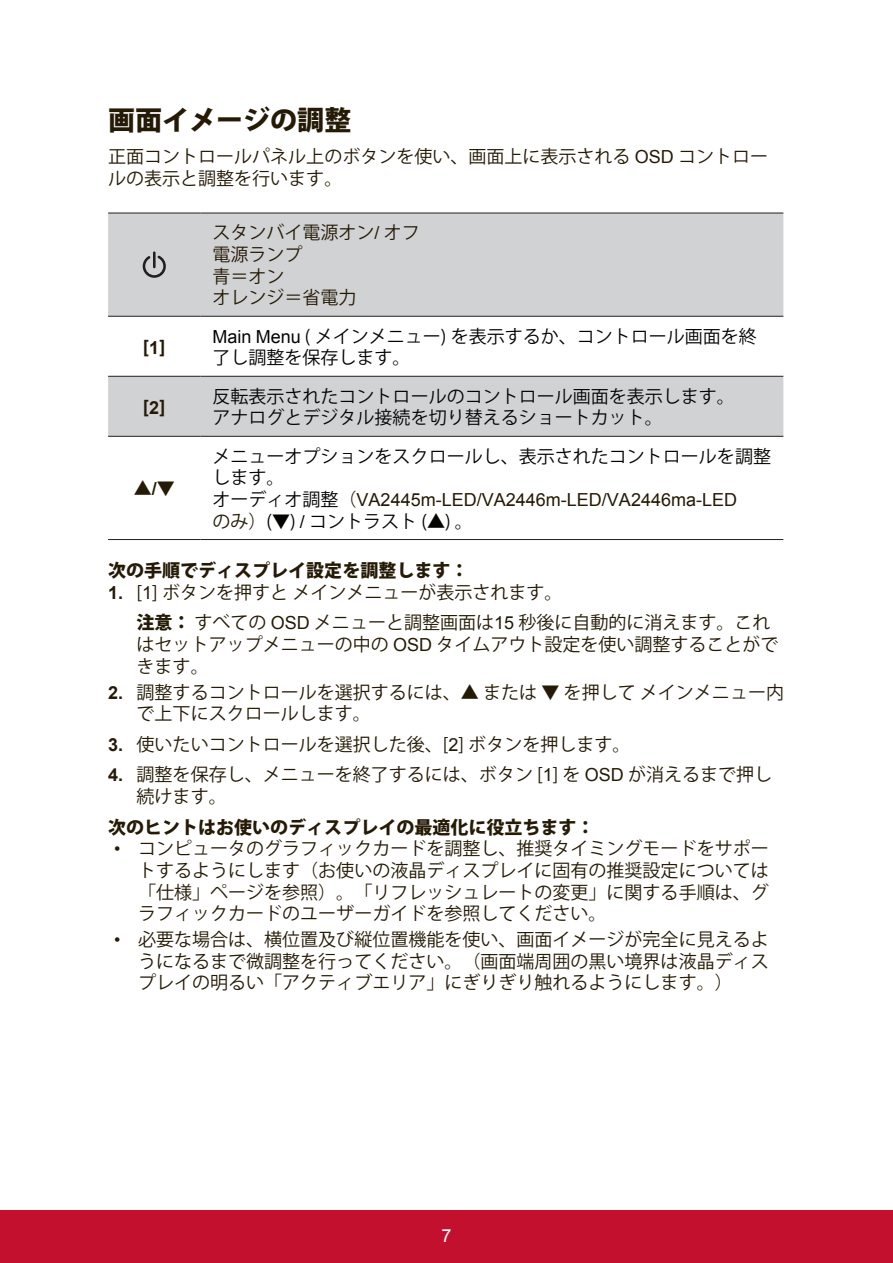
<style>
.page{position:relative;width:893px;height:1263px;background:#fff}
.page>*{position:absolute;margin:0;border:0;box-sizing:border-box;transform-origin:0 0}
.t1{font:800 27px "Koz Go Pro";color:#251a05}
.t2{font:18px/21.6px "Koz Go Pro";color:#251a05}
.t3{font:18px/21.6px "Koz Go Pro";color:#040503}
.t4{font:800 18px "Koz Go Pro";color:#251a05}
.t5{font:18px "Arial";color:#251a05}
.t6{font:18px "Arial";color:#fff}
.s1{font-family:"Arial"}
.s2{font-family:"Arial";font-weight:700}
.s3{font-family:"Koz Go Pro";color:#040503}
.s4{font-family:"Koz Go Pro"}
.s5{color:#251a05}
.s6{font-weight:800}
</style>
<div class="page">
<div style="left:0;top:1210px;width:892px;height:53px;background:#c3102f"></div>
<svg style="left:108px;top:214px;width:675px;height:222px;fill:#d1d2d4"></svg>
<hr style="left:108px;top:213px;width:92px;height:1px;background:#231f20">
<hr style="left:200px;top:213px;width:583px;height:1px;background:#231f20">
<hr style="left:108px;top:316px;width:92px;height:1px;background:#231f20">
<hr style="left:200px;top:316px;width:583px;height:1px;background:#231f20">
<hr style="left:108px;top:376px;width:92px;height:1px;background:#231f20">
<hr style="left:200px;top:376px;width:583px;height:1px;background:#231f20">
<hr style="left:108px;top:436px;width:92px;height:1px;background:#231f20">
<hr style="left:200px;top:436px;width:583px;height:1px;background:#231f20">
<hr style="left:108px;top:539px;width:92px;height:1px;background:#231f20">
<hr style="left:200px;top:539px;width:583px;height:1px;background:#231f20">
<svg style="left:143px;top:251px;width:23px;height:27px"></svg>
<h1 class="t1" style="left:108px;top:102px;width:244px">画面イメージの調整</h1>
<p class="t2" style="left:108px;top:146px;width:661px">正面コントロールパネル上のボタンを使い、画面上に表示される <span class="s1">OSD</span> コントロールの表示と調整を行います。</p>
<p class="t2" style="left:212px;top:222px;width:209px">スタンバイ電源オン<span class="s1">/</span> オフ電源ランプ<br>青＝オン<br>オレンジ＝省電力</p>
<p class="t4" style="left:143px;top:335px;width:24px">[<span class="s2">1</span>]</p>
<p class="t3" style="left:212px;top:326px;width:545px"><span class="s1">Main Menu</span> ( メインメニュー) を表示するか、コントロール画面を終了し調整を保存します。</p>
<p class="t4" style="left:143px;top:395px;width:24px">[<span class="s2">2</span>]</p>
<p class="t3" style="left:212px;top:386px;width:523px">反転表示されたコントロールのコントロール画面を表示します。アナログとデジタル接続を切り替えるショートカット。</p>
<p class="t3" style="left:212px;top:446px;width:559px">メニューオプションをスクロールし、表示されたコントロールを調整します。</p>
<p class="t5" style="left:212px;top:488px;width:526px"><span class="s3">オーディオ調整</span><span class="s4">（</span>VA2445m-LED/VA2446m-LED/VA2446ma-LED</p>
<p class="t3" style="left:212px;top:510px;width:262px"><span class="s5">のみ）</span>(▼) <span class="s1">/</span> コントラスト (▲) 。</p>
<p class="t4" style="left:108px;top:559px;width:361px">次の手順でディスプレイ設定を調整します：</p>
<p class="t2" style="left:136px;top:577px;width:635px;line-height:30.6px;text-indent:-28px"><span class="s2">1.</span> [<span class="s1">1</span>] ボタンを押すと メインメニューが表示されます。<br><span class="s6">注意：</span> すべての <span class="s1">OSD</span> メニューと調整画面は<span class="s1">15</span> 秒後に自動的に消えます。これ</p>
<p class="t2" style="left:136px;top:634px;width:643px">はセットアップメニューの中の <span class="s1">OSD</span> タイムアウト設定を使い調整することができます。</p>
<p class="t2" style="left:136px;top:681px;width:648px;text-indent:-28px"><span class="s2">2.</span> 調整するコントロールを選択するには、▲ または ▼ を押して メインメニュー内で上下にスクロールします。</p>
<p class="t2" style="left:108px;top:734px;width:523px"><span class="s2">3.</span> 使いたいコントロールを選択した後、[<span class="s1">2</span>] ボタンを押します。</p>
<p class="t2" style="left:136px;top:764px;width:636px;text-indent:-28px"><span class="s2">4.</span> 調整を保存し、メニューを終了するには、ボタン [<span class="s1">1</span>] を <span class="s1">OSD</span> が消えるまで押し続けます。</p>
<p class="t4" style="left:108px;top:815px;width:487px">次のヒントはお使いのディスプレイの最適化に役立ちます：</p>
<p class="t2" style="left:138px;top:838px;width:631px;text-align:justify;text-indent:-24px"><span class="s1">•</span> コンピュータのグラフィックカードを調整し、推奨タイミングモードをサポートするようにします（お使いの液晶ディスプレイに固有の推奨設定については「仕様」ページを参照）。「リフレッシュレートの変更」に関する手順は、グラフィックカードのユーザーガイドを参照してください。</p>
<p class="t2" style="left:138px;top:929px;width:631px;text-align:justify;text-indent:-24px"><span class="s1">•</span> 必要な場合は、横位置及び縦位置機能を使い、画面イメージが完全に見えるようになるまで微調整を行ってください。（画面端周囲の黒い境界は液晶ディスプレイの明るい「アクティブエリア」にぎりぎり触れるようにします。）</p>
<p class="t4" style="left:134px;top:477px;width:43px">▲<span class="s2">/</span>▼</p>
<p class="t6" style="left:441px;top:1223px;width:12px">7</p>
</div>
